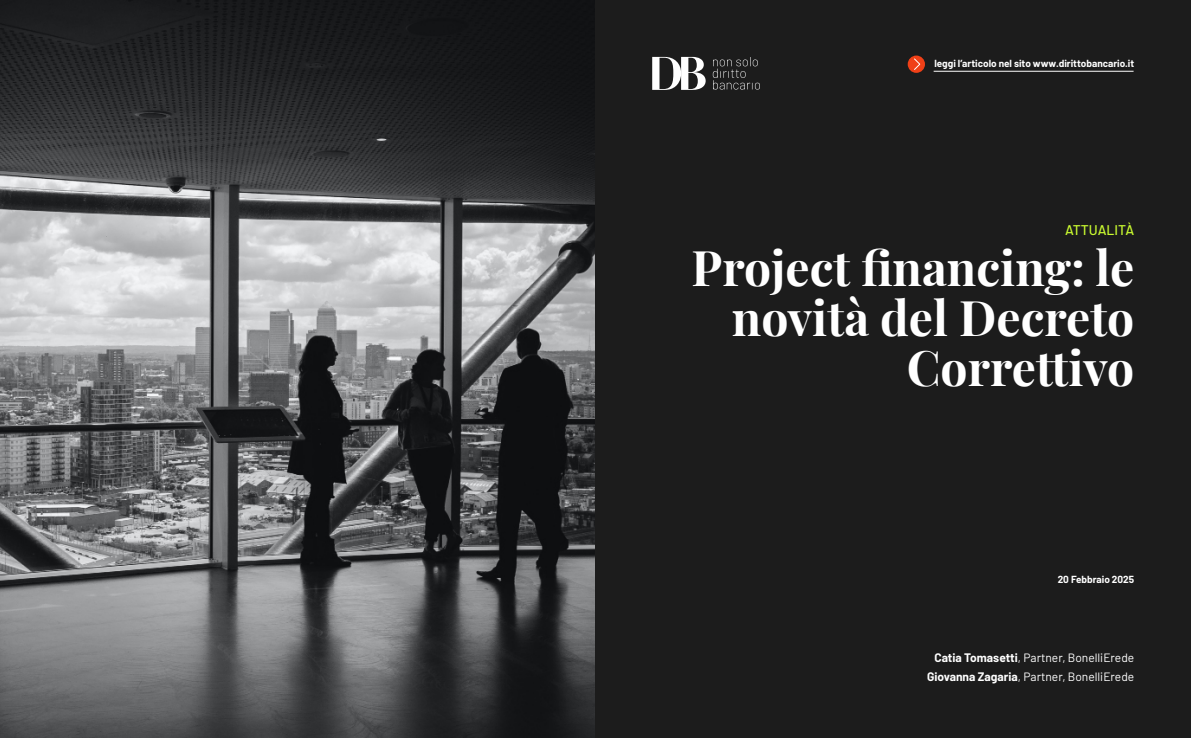
<style>
.page{position:relative;width:1191px;height:738px;background:#fff}
.page>*{position:absolute;margin:0;border:0;box-sizing:border-box;transform-origin:0 0}
.t1{font:700 48px/50px "Playfair Display";color:#fff;text-align:right}
.t2{font:500 14px "Barlow";color:#c9fa30}
.t3{font:12px "Barlow";color:#fff}
.t4{font:700 10px "Barlow";color:#fff}
.s1{font-weight:700}
</style>
<div class="page">
<img style="left:0;top:0;width:595px;height:737px">
<div style="left:595px;top:0;width:596px;height:737px;background:#1c1c1c"></div>
<hr style="left:933px;top:71px;width:200px;height:1px;background:#fff">
<svg style="left:907px;top:55px;width:18px;height:18px"></svg>
<svg style="left:913px;top:58px;width:7px;height:12px"></svg>
<svg style="left:713px;top:57px;width:47px;height:32px"></svg>
<svg style="left:652px;top:57px;width:53px;height:33px"></svg>
<p class="t4" style="left:934px;top:56px;width:201px">leggi l’articolo nel sito www.dirittobancario.it</p>
<p class="t2" style="left:1065px;top:220px;width:71px">ATTUALITÀ</p>
<h1 class="t1" style="left:691px;top:238px;width:444px">Project financing: le novità del Decreto<br>Correttivo</h1>
<p class="t4" style="left:1057px;top:571px;width:78px">20 Febbraio 2025</p>
<p class="t3" style="left:934px;top:648px;width:201px"><span class="s1">Catia Tomasetti</span>, Partner, BonelliErede</p>
<p class="t3" style="left:927px;top:667px;width:209px"><span class="s1">Giovanna Zagaria</span>, Partner, BonelliErede</p>
</div>
